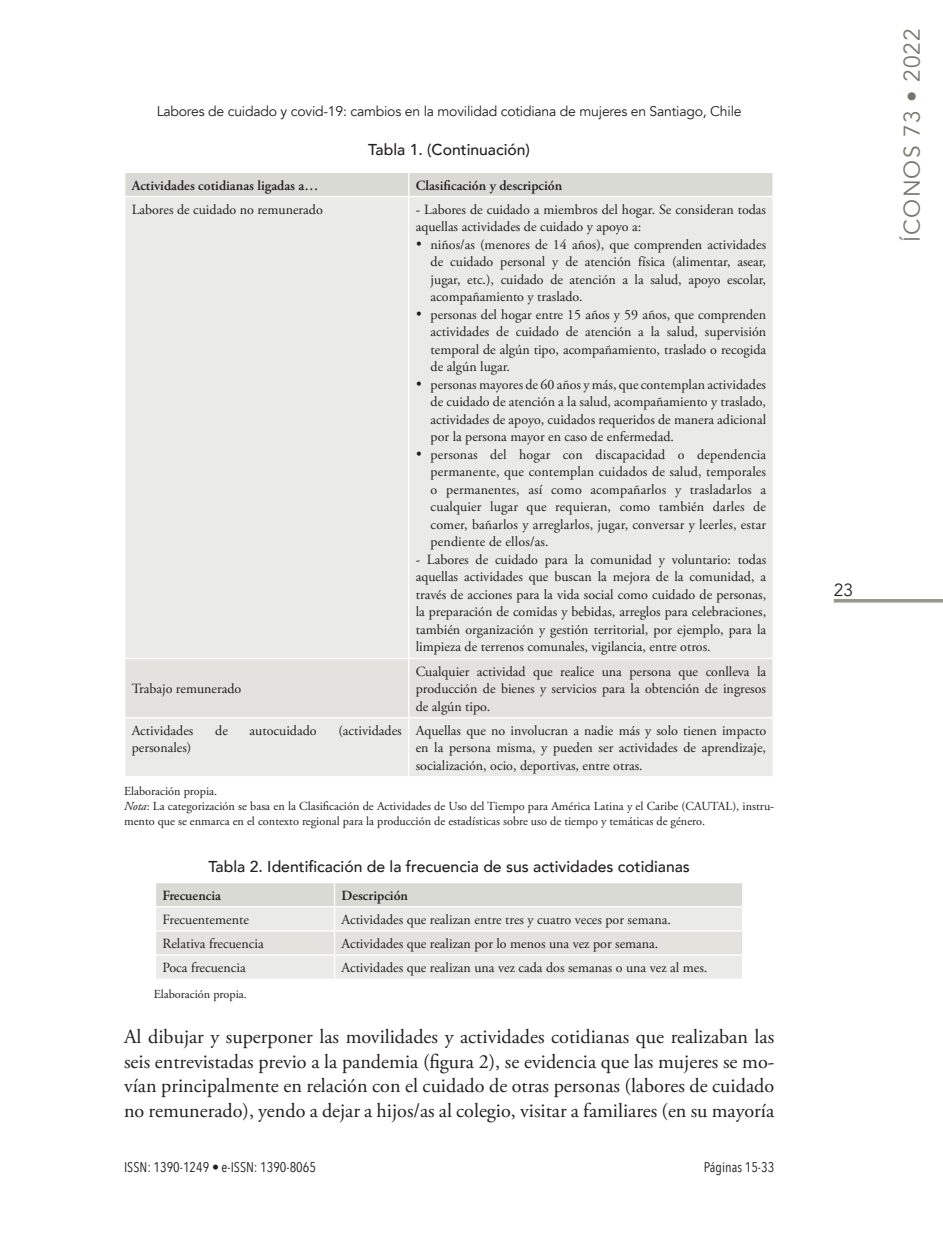
<style>
.page{position:relative;width:943px;height:1241px;background:#fff}
.page>*{position:absolute;margin:0;border:0;box-sizing:border-box;transform-origin:0 0}
.t1{font:22.75px "Avenir";letter-spacing:.05em;color:#747869}
.texto{font:20.12px/24.5px "Adobe Garamond Pro";color:#231f20;text-align:justify}
.t2{font:17.5px "Avenir";color:#231f20}
.titulos_graficos{font:500 15.75px "Avenir";color:#231f20}
.List_Paragraph{font:14px/17.5px "Adobe Garamond Pro";color:#231f20;text-align:justify}
.t3{font:14px "Avenir";letter-spacing:-.015em;color:#231f20}
.t4{font:600 14px "Adobe Garamond Pro";color:#231f20}
.t5{font:14px "Avenir Next Condensed";color:#231f20}
.fuentes_graficos{font:12.25px/14.7px "Adobe Garamond Pro";color:#231f20}
.s1{font-style:italic}
</style>
<div class="page">
<hr style="left:833px;top:599px;width:110px;height:3px;background:#96978a">
<svg style="left:156px;top:883px;width:586px;height:95px;background:#e5e5e2"></svg>
<div style="left:125px;top:197px;width:647px;height:579px;background:#eaebe8"></div>
<div style="left:125px;top:659px;width:647px;height:58px;background:#e3e2df"></div>
<div style="left:125px;top:173px;width:648px;height:23px;background:#dadad5"></div>
<hr style="left:408px;top:197px;width:1px;height:460px;background:#fff">
<hr style="left:124px;top:657px;width:285px;height:2px;background:#fff">
<hr style="left:409px;top:657px;width:364px;height:2px;background:#fff">
<hr style="left:408px;top:659px;width:1px;height:58px;background:#fff">
<hr style="left:124px;top:717px;width:285px;height:1px;background:#fff">
<hr style="left:409px;top:717px;width:364px;height:1px;background:#fff">
<hr style="left:408px;top:718px;width:1px;height:58px;background:#fff">
<p class="t3" style="left:157px;top:103px;width:586px">Labores de cuidado y covid-19: cambios en la movilidad cotidiana de mujeres en Santiago, Chile</p>
<p class="titulos_graficos" style="left:368px;top:136px;width:163px">Tabla 1. (Continuación)</p>
<p class="t4" style="left:132px;top:177px;width:188px">Actividades cotidianas ligadas a…</p>
<p class="t4" style="left:416px;top:177px;width:148px">Clasificación y descripción</p>
<p class="List_Paragraph" style="left:132px;top:201px;width:193px">Labores de cuidado no remunerado</p>
<p class="List_Paragraph" style="left:416px;top:201px;width:352px">- Labores de cuidado a miembros del hogar. Se consideran todas aquellas actividades de cuidado y apoyo a:</p>
<p class="List_Paragraph" style="left:430px;top:236px;width:337px;text-indent:-15px">• niños/as (menores de 14 años), que comprenden actividades de cuidado personal y de atención física (alimentar, asear, jugar, etc.), cuidado de atención a la salud, apoyo escolar, acompañamiento y traslado.</p>
<p class="List_Paragraph" style="left:430px;top:306px;width:337px;text-indent:-15px">• personas del hogar entre 15 años y 59 años, que comprenden actividades de cuidado de atención a la salud, supervisión temporal de algún tipo, acompañamiento, traslado o recogida de algún lugar.</p>
<p class="List_Paragraph" style="left:430px;top:376px;width:337px;text-indent:-15px">• personas mayores de 60 años y más, que contemplan actividades de cuidado de atención a la salud, acompañamiento y traslado, actividades de apoyo, cuidados requeridos de manera adicional por la persona mayor en caso de enfermedad.</p>
<p class="List_Paragraph" style="left:430px;top:446px;width:337px;text-indent:-15px">• personas del hogar con discapacidad o dependencia permanente, que contemplan cuidados de salud, temporales o permanentes, así como acompañarlos y trasladarlos a cualquier lugar que requieran, como también darles de comer, bañarlos y arreglarlos, jugar, conversar y leerles, estar pendiente de ellos/as.</p>
<p class="List_Paragraph" style="left:416px;top:551px;width:352px">- Labores de cuidado para la comunidad y voluntario: todas aquellas actividades que buscan la mejora de la comunidad, a través de acciones para la vida social como cuidado de personas, la preparación de comidas y bebidas, arreglos para celebraciones, también organización y gestión territorial, por ejemplo, para la limpieza de terrenos comunales, vigilancia, entre otros.</p>
<p class="List_Paragraph" style="left:132px;top:680px;width:111px">Trabajo remunerado</p>
<p class="List_Paragraph" style="left:416px;top:662px;width:352px">Cualquier actividad que realice una persona que conlleva la producción de bienes y servicios para la obtención de ingresos de algún tipo.</p>
<p class="List_Paragraph" style="left:132px;top:722px;width:63px">Actividades</p>
<p class="List_Paragraph" style="left:215px;top:722px;width:14px">de</p>
<p class="List_Paragraph" style="left:250px;top:722px;width:69px">autocuidado</p>
<p class="List_Paragraph" style="left:338px;top:722px;width:65px">(actividades</p>
<p class="List_Paragraph" style="left:132px;top:739px;width:61px">personales)</p>
<p class="List_Paragraph" style="left:416px;top:722px;width:352px">Aquellas que no involucran a nadie más y solo tienen impacto en la persona misma, y pueden ser actividades de aprendizaje, socialización, ocio, deportivas, entre otras.</p>
<p class="fuentes_graficos" style="left:124px;top:784px;width:95px">Elaboración propia.</p>
<p class="fuentes_graficos" style="left:124px;top:799px;width:651px"><span class="s1">Nota</span>: La categorización se basa en la Clasificación de Actividades de Uso del Tiempo para América Latina y el Caribe (CAUTAL), instru&shy;mento que se enmarca en el contexto regional para la producción de estadísticas sobre uso de tiempo y temáticas de género.</p>
<p class="titulos_graficos" style="left:208px;top:853px;width:483px">Tabla 2. Identificación de la frecuencia de sus actividades cotidianas</p>
<p class="t4" style="left:162px;top:887px;width:60px">Frecuencia</p>
<p class="t4" style="left:341px;top:887px;width:68px">Descripción</p>
<p class="List_Paragraph" style="left:162px;top:911px;width:88px">Frecuentemente</p>
<p class="List_Paragraph" style="left:341px;top:911px;width:331px">Actividades que realizan entre tres y cuatro veces por semana.</p>
<p class="List_Paragraph" style="left:162px;top:935px;width:103px">Relativa frecuencia</p>
<p class="List_Paragraph" style="left:341px;top:935px;width:318px">Actividades que realizan por lo menos una vez por semana.</p>
<p class="List_Paragraph" style="left:162px;top:959px;width:85px">Poca frecuencia</p>
<p class="List_Paragraph" style="left:341px;top:959px;width:367px">Actividades que realizan una vez cada dos semanas o una vez al mes.</p>
<p class="fuentes_graficos" style="left:154px;top:986px;width:95px">Elaboración propia.</p>
<p class="texto" style="left:124px;top:1024px;width:651px">Al dibujar y superponer las movilidades y actividades cotidianas que realizaban las seis entrevistadas previo a la pandemia (figura 2), se evidencia que las mujeres se mo&shy;vían principalmente en relación con el cuidado de otras personas (labores de cuidado no remunerado), yendo a dejar a hijos/as al colegio, visitar a familiares (en su mayoría</p>
<p class="t5" style="left:124px;top:1154px;width:193px">ISSN: 1390-1249 • e-ISSN: 1390-8065</p>
<p class="t5" style="left:704px;top:1154px;width:72px">Páginas 15-33</p>
<h1 class="t1" style="left:898px;top:242px;width:215px;rotate:-90deg">ÍCONOS 73 • 2022</h1>
<p class="t2" style="left:833px;top:579px;width:21px">23</p>
</div>
